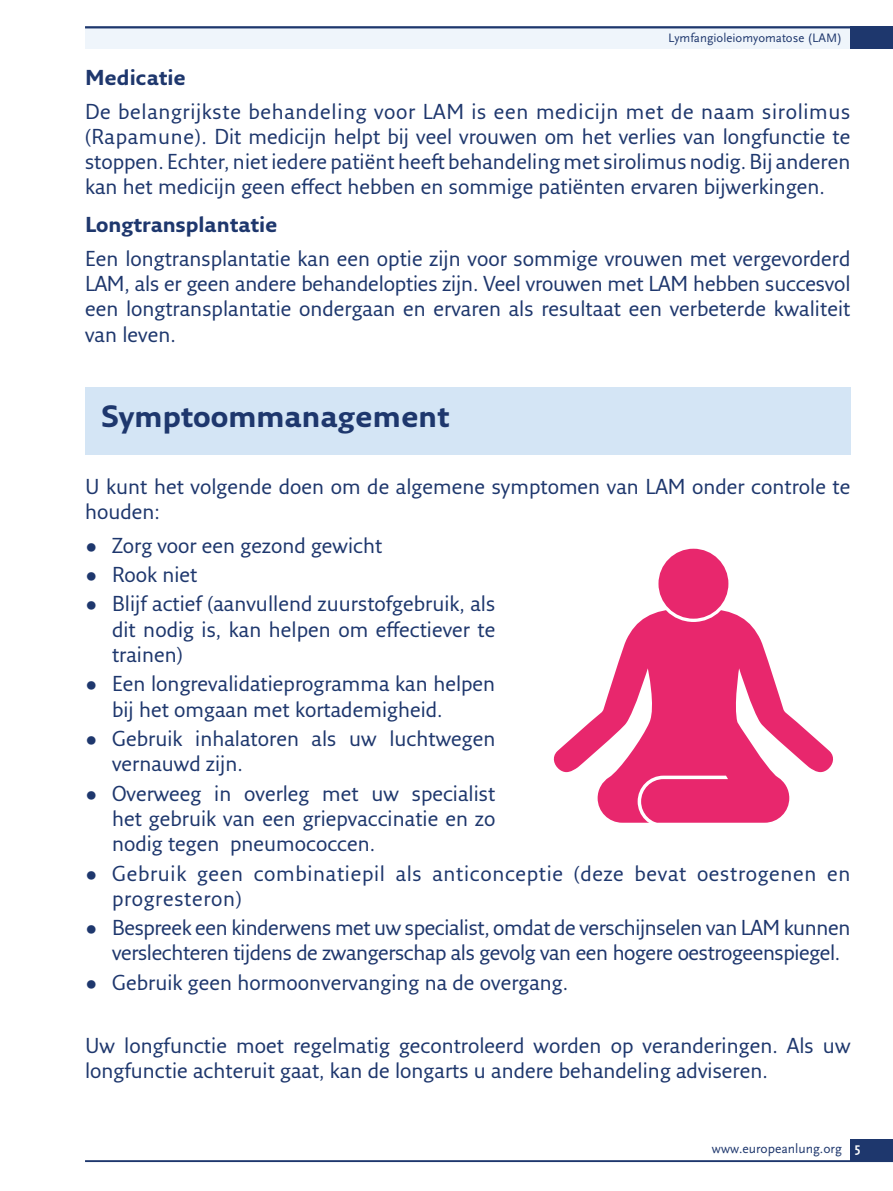
<style>
.page{position:relative;width:893px;height:1191px;background:#fff}
.page>*{position:absolute;margin:0;border:0;box-sizing:border-box;transform-origin:0 0}
.t1{font:700 30px "Fresco Sans Pro";color:#1e376d}
.Paragraph_Style_2{font:21px/25.2px "Fresco Sans Pro";color:#1e376d;text-align:justify}
.Paragraph_Style_2-2{font:21px/25.2px "Fresco Sans Pro";letter-spacing:-.02em;color:#1e376d}
.Paragraph_Style_2-3{font:21px/25.2px "Fresco Sans Pro";letter-spacing:.03em;color:#1e376d}
.Paragraph_Style_2-4{font:700 21px "Fresco Sans Pro";color:#1e376d}
.t2{font:13.5px "Scala Sans";color:#1e376d}
.t3{font:700 13.5px "Scala Sans";color:#fff}
.t4{font:12.75px "Scala Sans";color:#1e376d}
</style>
<div class="page">
<div style="left:85px;top:26px;width:808px;height:23px;background:#eff5fb"></div>
<div style="left:850px;top:26px;width:43px;height:23px;background:#1e376d"></div>
<div style="left:850px;top:1138px;width:43px;height:23px;background:#1e376d"></div>
<hr style="left:85px;top:26px;width:808px;height:2px;background:#1e376d">
<hr style="left:85px;top:1160px;width:808px;height:2px;background:#1e376d">
<div style="left:85px;top:387px;width:765px;height:68px;background:#d4e5f5"></div>
<svg style="left:554px;top:610px;width:279px;height:212px;fill:#e8276d"></svg>
<svg style="left:638px;top:775px;width:90px;height:48px;background:#ea3e7c"></svg>
<svg style="left:655px;top:545px;width:77px;height:77px"></svg>
<div style="left:658px;top:549px;width:70px;height:69px;background:#e8276d;border-radius:50%"></div>
<p class="t4" style="left:668px;top:31px;width:175px">Lymfangioleiomyomatose (LAM)</p>
<p class="Paragraph_Style_2-4" style="left:85px;top:64px;width:102px">Medicatie</p>
<p class="Paragraph_Style_2" style="left:85px;top:98px;width:767px">De belangrijkste behandeling voor LAM is een medicijn met de naam sirolimus (Rapamune). Dit medicijn helpt bij veel vrouwen om het verlies van longfunctie te stoppen. Echter, niet iedere patiënt heeft behandeling met sirolimus nodig. Bij anderen kan het medicijn geen effect hebben en sommige patiënten ervaren bijwerkingen.</p>
<p class="Paragraph_Style_2-4" style="left:85px;top:212px;width:194px">Longtransplantatie</p>
<p class="Paragraph_Style_2" style="left:85px;top:245px;width:767px">Een longtransplantatie kan een optie zijn voor sommige vrouwen met vergevorderd LAM, als er geen andere behandelopties zijn. Veel vrouwen met LAM hebben succesvol een longtransplantatie ondergaan en ervaren als resultaat een verbeterde kwaliteit van leven.</p>
<p class="t1" style="left:102px;top:398px;width:349px">Symptoommanagement</p>
<p class="Paragraph_Style_2" style="left:85px;top:473px;width:767px">U kunt het volgende doen om de algemene symptomen van LAM onder controle te houden:</p>
<p class="Paragraph_Style_2" style="left:85px;top:532px;width:299px">• Zorg voor een gezond gewicht</p>
<p class="Paragraph_Style_2" style="left:85px;top:561px;width:114px">• Rook niet</p>
<p class="Paragraph_Style_2" style="left:112px;top:591px;width:385px;text-indent:-27px">• Blijf actief (aanvullend zuurstofgebruik, als dit nodig is, kan helpen om effectiever te trainen)</p>
<p class="Paragraph_Style_2" style="left:112px;top:670px;width:385px;text-indent:-27px">• Een longrevalidatieprogramma kan helpen bij het omgaan met kortademigheid.</p>
<p class="Paragraph_Style_2" style="left:112px;top:725px;width:385px;text-indent:-27px">• Gebruik inhalatoren als uw luchtwegen vernauwd zijn.</p>
<p class="Paragraph_Style_2" style="left:112px;top:780px;width:385px;text-indent:-27px">• Overweeg in overleg met uw specialist het gebruik van een griepvaccinatie en zo nodig tegen pneumococcen.</p>
<p class="Paragraph_Style_2-3" style="left:112px;top:860px;width:740px;text-indent:-27px">• Gebruik geen combinatiepil als anticonceptie (deze bevat oestrogenen en progresteron)</p>
<p class="Paragraph_Style_2-2" style="left:112px;top:914px;width:740px;text-indent:-27px">• Bespreek een kinderwens met uw specialist, omdat de verschijnselen van LAM kunnen verslechteren tijdens de zwangerschap als gevolg van een hogere oestrogeenspiegel.</p>
<p class="Paragraph_Style_2" style="left:85px;top:969px;width:485px">• Gebruik geen hormoonvervanging na de overgang.</p>
<p class="Paragraph_Style_2" style="left:85px;top:1032px;width:767px">Uw longfunctie moet regelmatig gecontroleerd worden op veranderingen. Als uw longfunctie achteruit gaat, kan de longarts u andere behandeling adviseren.</p>
<p class="t2" style="left:712px;top:1141px;width:131px">www.europeanlung.org</p>
<p class="t3" style="left:855px;top:1140px;width:7px">5</p>
</div>
